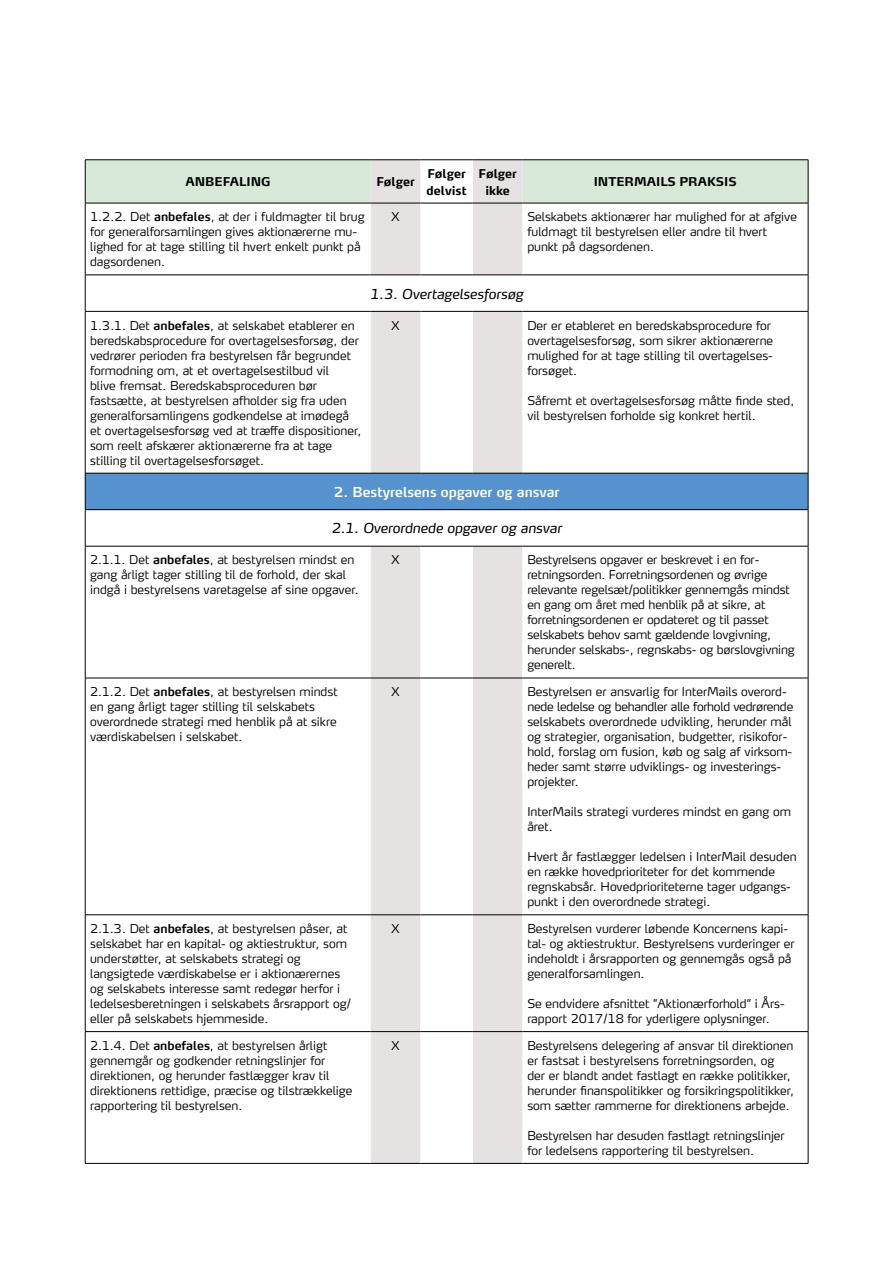
<style>
.page{position:relative;width:893px;height:1263px;background:#fff}
.page>*{position:absolute;margin:0;border:0;box-sizing:border-box;transform-origin:0 0}
.t1{font:italic 13.5px "Max TF";color:#000}
.t2{font:600 13.5px "Max TF";color:#fff}
.t3{font:300 12px/15px "Max TF";color:#000}
.t4{font:700 12px/16.5px "Max TF";color:#000}
.s1{font-weight:600}
</style>
<div class="page">
<div style="left:86px;top:161px;width:722px;height:42px;background:#d8ead7"></div>
<svg style="left:371px;top:161px;width:151px;height:1002px;background:#e7e3e2"></svg>
<svg style="left:420px;top:161px;width:53px;height:1002px"></svg>
<svg style="left:522px;top:204px;width:286px;height:959px"></svg>
<div style="left:85px;top:473px;width:723px;height:37px;background:#5692ce"></div>
<hr style="left:85px;top:678px;width:286px;height:1px;background:#000">
<hr style="left:85px;top:914px;width:286px;height:1px;background:#000">
<hr style="left:85px;top:1031px;width:286px;height:1px;background:#000">
<hr style="left:85px;top:1163px;width:286px;height:1px;background:#000">
<hr style="left:371px;top:678px;width:49px;height:1px;background:#000">
<hr style="left:371px;top:914px;width:49px;height:1px;background:#000">
<hr style="left:371px;top:1031px;width:49px;height:1px;background:#000">
<hr style="left:371px;top:1163px;width:49px;height:1px;background:#000">
<hr style="left:420px;top:678px;width:53px;height:1px;background:#000">
<hr style="left:420px;top:914px;width:53px;height:1px;background:#000">
<hr style="left:420px;top:1031px;width:53px;height:1px;background:#000">
<hr style="left:420px;top:1163px;width:53px;height:1px;background:#000">
<hr style="left:473px;top:678px;width:49px;height:1px;background:#000">
<hr style="left:522px;top:678px;width:286px;height:1px;background:#000">
<hr style="left:473px;top:914px;width:49px;height:1px;background:#000">
<hr style="left:522px;top:914px;width:286px;height:1px;background:#000">
<hr style="left:473px;top:1031px;width:49px;height:1px;background:#000">
<hr style="left:522px;top:1031px;width:286px;height:1px;background:#000">
<hr style="left:473px;top:1163px;width:49px;height:1px;background:#000">
<hr style="left:522px;top:1163px;width:286px;height:1px;background:#000">
<hr style="left:85px;top:473px;width:286px;height:1px;background:#000">
<hr style="left:371px;top:473px;width:49px;height:1px;background:#000">
<hr style="left:420px;top:473px;width:53px;height:1px;background:#000">
<hr style="left:473px;top:473px;width:49px;height:1px;background:#000">
<hr style="left:522px;top:473px;width:286px;height:1px;background:#000">
<hr style="left:85px;top:509px;width:286px;height:1px;background:#000">
<hr style="left:371px;top:509px;width:49px;height:1px;background:#000">
<hr style="left:420px;top:509px;width:53px;height:1px;background:#000">
<hr style="left:473px;top:509px;width:49px;height:1px;background:#000">
<hr style="left:522px;top:509px;width:286px;height:1px;background:#000">
<hr style="left:85px;top:546px;width:286px;height:1px;background:#000">
<hr style="left:371px;top:546px;width:49px;height:1px;background:#000">
<hr style="left:420px;top:546px;width:53px;height:1px;background:#000">
<hr style="left:473px;top:546px;width:49px;height:1px;background:#000">
<hr style="left:522px;top:546px;width:286px;height:1px;background:#000">
<hr style="left:85px;top:203px;width:286px;height:1px;background:#000">
<hr style="left:371px;top:203px;width:49px;height:1px;background:#000">
<hr style="left:420px;top:203px;width:53px;height:1px;background:#000">
<hr style="left:473px;top:203px;width:49px;height:1px;background:#000">
<hr style="left:522px;top:203px;width:286px;height:1px;background:#000">
<hr style="left:85px;top:160px;width:286px;height:1px;background:#000">
<hr style="left:371px;top:160px;width:49px;height:1px;background:#000">
<hr style="left:420px;top:160px;width:53px;height:1px;background:#000">
<hr style="left:473px;top:160px;width:49px;height:1px;background:#000">
<hr style="left:522px;top:160px;width:286px;height:1px;background:#000">
<hr style="left:85px;top:160px;width:1px;height:43px;background:#000">
<hr style="left:808px;top:160px;width:1px;height:43px;background:#000">
<hr style="left:85px;top:203px;width:1px;height:72px;background:#000">
<hr style="left:808px;top:203px;width:1px;height:72px;background:#000">
<hr style="left:85px;top:312px;width:1px;height:161px;background:#000">
<hr style="left:808px;top:312px;width:1px;height:161px;background:#000">
<hr style="left:85px;top:473px;width:1px;height:36px;background:#000">
<hr style="left:808px;top:473px;width:1px;height:36px;background:#000">
<hr style="left:85px;top:510px;width:1px;height:36px;background:#000">
<hr style="left:808px;top:510px;width:1px;height:36px;background:#000">
<hr style="left:85px;top:546px;width:1px;height:132px;background:#000">
<hr style="left:808px;top:546px;width:1px;height:132px;background:#000">
<hr style="left:85px;top:678px;width:1px;height:237px;background:#000">
<hr style="left:808px;top:678px;width:1px;height:237px;background:#000">
<hr style="left:85px;top:915px;width:1px;height:116px;background:#000">
<hr style="left:808px;top:915px;width:1px;height:116px;background:#000">
<hr style="left:85px;top:1032px;width:1px;height:131px;background:#000">
<hr style="left:808px;top:1032px;width:1px;height:131px;background:#000">
<hr style="left:85px;top:275px;width:1px;height:36px;background:#000">
<hr style="left:808px;top:275px;width:1px;height:36px;background:#000">
<hr style="left:85px;top:275px;width:286px;height:1px;background:#000">
<hr style="left:371px;top:275px;width:49px;height:1px;background:#000">
<hr style="left:420px;top:275px;width:53px;height:1px;background:#000">
<hr style="left:473px;top:275px;width:49px;height:1px;background:#000">
<hr style="left:522px;top:275px;width:286px;height:1px;background:#000">
<hr style="left:85px;top:311px;width:286px;height:1px;background:#000">
<hr style="left:371px;top:311px;width:49px;height:1px;background:#000">
<hr style="left:420px;top:311px;width:53px;height:1px;background:#000">
<hr style="left:473px;top:311px;width:49px;height:1px;background:#000">
<hr style="left:522px;top:311px;width:286px;height:1px;background:#000">
<p class="t4" style="left:185px;top:173px;width:87px">ANBEFALING</p>
<p class="t4" style="left:377px;top:173px;width:40px">Følger</p>
<p class="t4" style="left:427px;top:165px;width:41px">Følger delvist</p>
<p class="t4" style="left:479px;top:165px;width:40px;text-align:center">Følger ikke</p>
<p class="t4" style="left:594px;top:173px;width:145px">INTERMAILS PRAKSIS</p>
<p class="t3" style="left:90px;top:209px;width:276px">1.2.2. Det <span class="s1">anbefales</span>, at der i fuldmagter til brug for generalforsamlingen gives aktionærerne mu&shy;lighed for at tage stilling til hvert enkelt punkt på dagsordenen.</p>
<p class="t3" style="left:392px;top:209px;width:9px">X</p>
<p class="t3" style="left:527px;top:209px;width:271px">Selskabets aktionærer har mulighed for at afgive fuldmagt til bestyrelsen eller andre til hvert punkt på dagsordenen.</p>
<p class="t1" style="left:370px;top:285px;width:155px">1.3. Overtagelsesforsøg</p>
<p class="t3" style="left:90px;top:317px;width:273px">1.3.1. Det <span class="s1">anbefales</span>, at selskabet etablerer en beredskabsprocedure for overtagelsesforsøg, der vedrører perioden fra bestyrelsen får begrundet formodning om, at et overtagelsestilbud vil<br>blive fremsat. Beredskabsproceduren bør fastsætte, at bestyrelsen afholder sig fra uden generalforsamlingens godkendelse at imødegå et overtagelsesforsøg ved at træffe dispositioner, som reelt afskærer aktionærerne fra at tage stilling til overtagelsesforsøget.</p>
<p class="t3" style="left:392px;top:317px;width:9px">X</p>
<p class="t3" style="left:527px;top:317px;width:247px">Der er etableret en beredskabsprocedure for overtagelsesforsøg, som sikrer aktionærerne mulighed for at tage stilling til overtagelses&shy;forsøget.</p>
<p class="t3" style="left:527px;top:392px;width:268px">Såfremt et overtagelsesforsøg måtte finde sted, vil bestyrelsen forholde sig konkret hertil.</p>
<p class="t2" style="left:334px;top:483px;width:227px">2. Bestyrelsens opgaver og ansvar</p>
<p class="t1" style="left:332px;top:520px;width:232px">2.1. Overordnede opgaver og ansvar</p>
<p class="t3" style="left:90px;top:552px;width:270px">2.1.1. Det <span class="s1">anbefales</span>, at bestyrelsen mindst en gang årligt tager stilling til de forhold, der skal indgå i bestyrelsens varetagelse af sine opgaver.</p>
<p class="t3" style="left:392px;top:552px;width:9px">X</p>
<p class="t3" style="left:527px;top:552px;width:269px">Bestyrelsens opgaver er beskrevet i en for&shy;retningsorden. Forretningsordenen og øvrige relevante regelsæt/politikker gennemgås mindst en gang om året med henblik på at sikre, at forretningsordenen er opdateret og til passet selskabets behov samt gældende lovgivning, herunder selskabs-, regnskabs- og børslovgivning generelt.</p>
<p class="t3" style="left:90px;top:684px;width:249px">2.1.2. Det <span class="s1">anbefales</span>, at bestyrelsen mindst en gang årligt tager stilling til selskabets overordnede strategi med henblik på at sikre værdiskabelsen i selskabet.</p>
<p class="t3" style="left:392px;top:684px;width:9px">X</p>
<p class="t3" style="left:527px;top:684px;width:267px">Bestyrelsen er ansvarlig for InterMails overord&shy;nede ledelse og behandler alle forhold vedrørende selskabets overordnede udvikling, herunder mål og strategier, organisation, budgetter, risikofor&shy;hold, forslag om fusion, køb og salg af virksom&shy;heder samt større udviklings- og investerings&shy;projekter.</p>
<p class="t3" style="left:527px;top:804px;width:265px">InterMails strategi vurderes mindst en gang om året.</p>
<p class="t3" style="left:527px;top:849px;width:271px">Hvert år fastlægger ledelsen i InterMail desuden en række hovedprioriteter for det kommende regnskabsår. Hovedprioriteterne tager udgangs&shy;punkt i den overordnede strategi.</p>
<p class="t3" style="left:90px;top:921px;width:262px">2.1.3. Det <span class="s1">anbefales</span>, at bestyrelsen påser, at selskabet har en kapital- og aktiestruktur, som understøtter, at selskabets strategi og langsigtede værdiskabelse er i aktionærernes og selskabets interesse samt redegør herfor i ledelsesberetningen i selskabets årsrapport og/ eller på selskabets hjemmeside.</p>
<p class="t3" style="left:392px;top:921px;width:9px">X</p>
<p class="t3" style="left:527px;top:921px;width:269px">Bestyrelsen vurderer løbende Koncernens kapi&shy;tal- og aktiestruktur. Bestyrelsens vurderinger er indeholdt i årsrapporten og gennemgås også på generalforsamlingen.</p>
<p class="t3" style="left:527px;top:996px;width:259px">Se endvidere afsnittet ”Aktionærforhold” i Års&shy;rapport 2017/18 for yderligere oplysninger.</p>
<p class="t3" style="left:90px;top:1038px;width:264px">2.1.4. Det <span class="s1">anbefales</span>, at bestyrelsen årligt gennemgår og godkender retningslinjer for direktionen, og herunder fastlægger krav til direktionens rettidige, præcise og tilstrækkelige rapportering til bestyrelsen.</p>
<p class="t3" style="left:392px;top:1038px;width:9px">X</p>
<p class="t3" style="left:527px;top:1038px;width:268px">Bestyrelsens delegering af ansvar til direktionen er fastsat i bestyrelsens forretningsorden, og der er blandt andet fastlagt en række politikker, herunder finanspolitikker og forsikringspolitikker, som sætter rammerne for direktionens arbejde.</p>
<p class="t3" style="left:527px;top:1128px;width:259px">Bestyrelsen har desuden fastlagt retningslinjer for ledelsens rapportering til bestyrelsen.</p>
</div>
